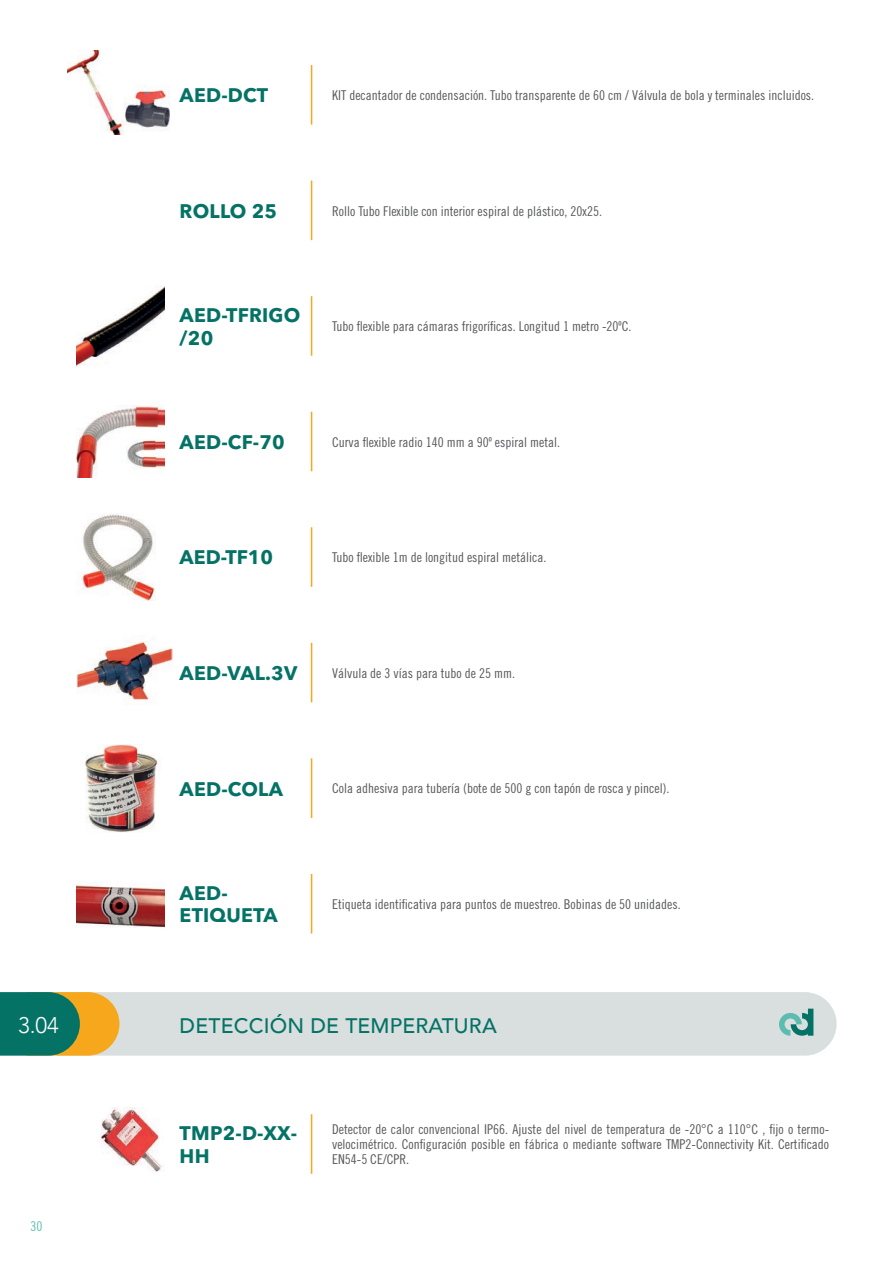
<style>
.page{position:relative;width:893px;height:1263px;background:#fff}
.page>*{position:absolute;margin:0;border:0;box-sizing:border-box;transform-origin:0 0}
.t1{font:300 22.5px "Avenir";color:#fff}
.t2{font:500 21px "Avenir";letter-spacing:.01em;color:#057266}
.t3{font:700 19.5px/22.5px "Avenir Next W1 G";letter-spacing:.01em;color:#057266}
.Text_Descripcion{font:13.5px/15px "Trade Gothic Cond Eighteen";color:#57585a;text-align:justify}
.t4{font:13.5px "Trade Gothic Cond Eighteen";color:#5cbcaf}
</style>
<div class="page">
<img style="left:68px;top:51px;width:102px;height:84px">
<hr style="left:311px;top:65px;width:1px;height:60px;background:#f6a71c">
<hr style="left:311px;top:181px;width:1px;height:59px;background:#f6a71c">
<img style="left:77px;top:286px;width:87px;height:81px">
<hr style="left:311px;top:296px;width:1px;height:60px;background:#f6a71c">
<img style="left:77px;top:642px;width:96px;height:58px">
<hr style="left:311px;top:643px;width:1px;height:59px;background:#f6a71c">
<img style="left:85px;top:744px;width:74px;height:88px">
<hr style="left:311px;top:758px;width:1px;height:60px;background:#f6a71c">
<img style="left:77px;top:885px;width:87px;height:43px">
<hr style="left:311px;top:874px;width:1px;height:59px;background:#f6a71c">
<img style="left:77px;top:405px;width:87px;height:73px">
<hr style="left:311px;top:412px;width:1px;height:59px;background:#f6a71c">
<img style="left:81px;top:514px;width:75px;height:86px">
<hr style="left:311px;top:527px;width:1px;height:60px;background:#f6a71c">
<img style="left:100px;top:1108px;width:62px;height:64px">
<hr style="left:311px;top:1114px;width:1px;height:60px;background:#f6a71c">
<div style="left:119px;top:992px;width:718px;height:64px;background:#d9dfdf"></div>
<svg style="left:779px;top:1009px;width:34px;height:27px"></svg>
<svg style="left:0;top:992px;width:119px;height:64px;background:#618a54"></svg>
<p class="t3" style="left:180px;top:84px;width:90px">AED-DCT</p>
<p class="Text_Descripcion" style="left:332px;top:88px;width:484px">KIT decantador de condensación. Tubo transparente de 60 cm / Válvula de bola y terminales incluidos.</p>
<p class="t3" style="left:180px;top:200px;width:99px">ROLLO 25</p>
<p class="Text_Descripcion" style="left:332px;top:203px;width:271px">Rollo Tubo Flexible con interior espiral de plástico, 20x25.</p>
<p class="t3" style="left:180px;top:304px;width:122px">AED-TFRIGO</p>
<p class="t3" style="left:180px;top:326px;width:35px">/20</p>
<p class="Text_Descripcion" style="left:332px;top:319px;width:301px">Tubo flexible para cámaras frigoríficas. Longitud 1 metro -20ºC.</p>
<p class="t3" style="left:180px;top:431px;width:107px">AED-CF-70</p>
<p class="Text_Descripcion" style="left:332px;top:434px;width:230px">Curva flexible radio 140 mm a 90º espiral metal.</p>
<p class="t3" style="left:180px;top:546px;width:95px">AED-TF10</p>
<p class="Text_Descripcion" style="left:332px;top:550px;width:216px">Tubo flexible 1m de longitud espiral metálica.</p>
<p class="t3" style="left:180px;top:662px;width:119px">AED-VAL.3V</p>
<p class="Text_Descripcion" style="left:332px;top:665px;width:184px">Válvula de 3 vías para tubo de 25 mm.</p>
<p class="t3" style="left:180px;top:777px;width:105px">AED-COLA</p>
<p class="Text_Descripcion" style="left:332px;top:781px;width:339px">Cola adhesiva para tubería (bote de 500 g con tapón de rosca y pincel).</p>
<p class="t3" style="left:180px;top:882px;width:50px">AED-</p>
<p class="t3" style="left:180px;top:904px;width:100px">ETIQUETA</p>
<p class="Text_Descripcion" style="left:332px;top:896px;width:350px">Etiqueta identificativa para puntos de muestreo. Bobinas de 50 unidades.</p>
<p class="t1" style="left:18px;top:1011px;width:42px">3.04</p>
<p class="t2" style="left:180px;top:1007px;width:319px">DETECCIÓN DE TEMPERATURA</p>
<p class="t4" style="left:31px;top:1218px;width:13px">30</p>
<p class="t3" style="left:180px;top:1122px;width:119px">TMP2-D-XX-<br>HH</p>
<p class="Text_Descripcion" style="left:332px;top:1122px;width:499px">Detector de calor convencional IP66. Ajuste del nivel de temperatura de -20°C a 110°C , fijo o termo&shy;velocimétrico. Configuración posible en fábrica o mediante software TMP2-Connectivity Kit. Certificado EN54-5 CE/CPR.</p>
</div>
